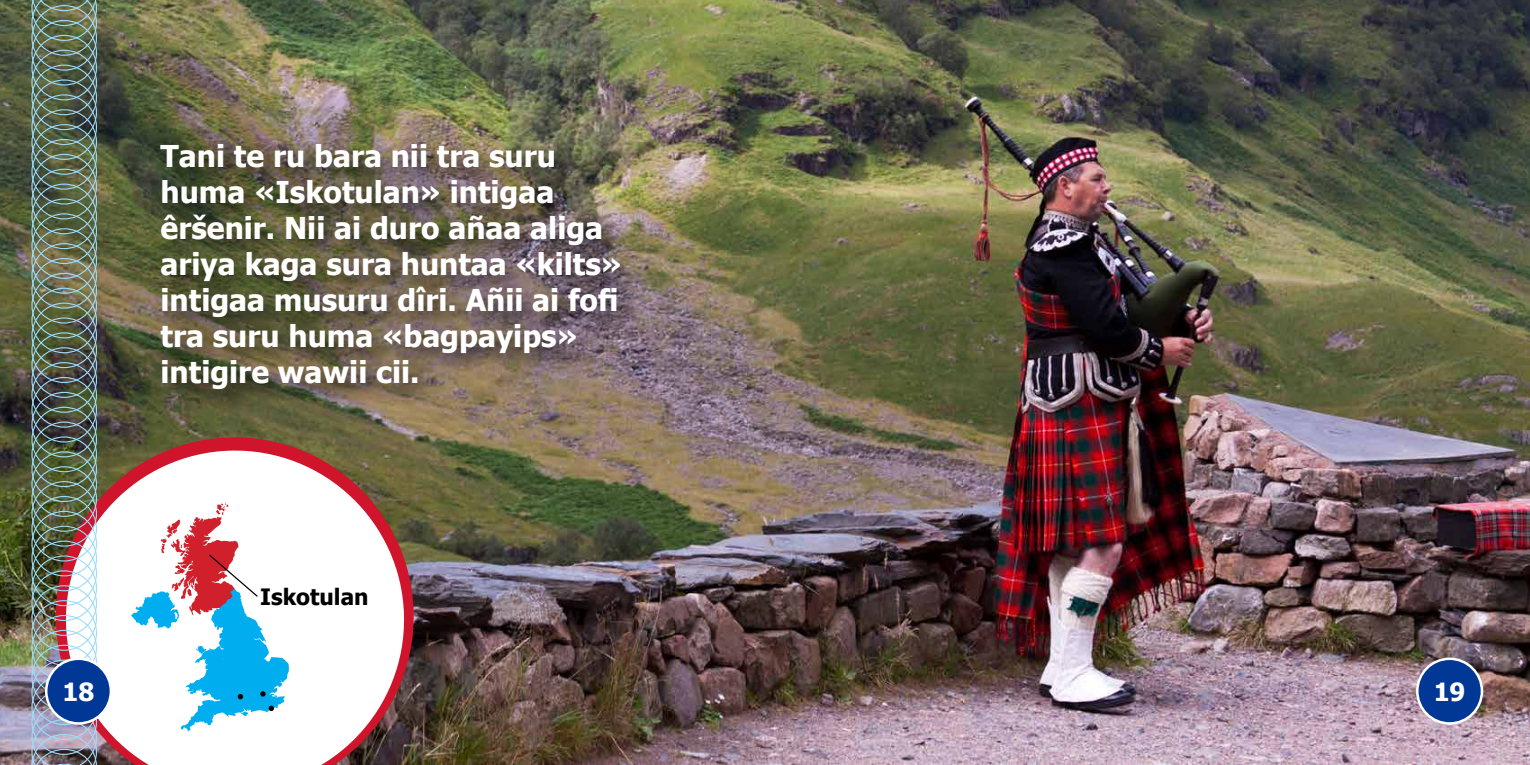
<style>
.page{position:relative;width:1530px;height:765px;background:#fff}
.page>*{position:absolute;margin:0;border:0;box-sizing:border-box;transform-origin:0 0}
.t1{font:700 30px/36px "Tahoma";color:#fff}
.t2{font:700 25px "Tahoma";color:#fff}
.t3{font:700 22.5px "Tahoma";color:#000}
</style>
<div class="page">
<img style="left:0;top:0;width:1530px;height:765px">
<img style="left:53px;top:435px;width:363px;height:330px">
<svg style="left:64px;top:450px;width:340px;height:315px"></svg>
<svg style="left:131px;top:502px;width:158px;height:229px"></svg>
<div style="left:1417px;top:659px;width:65px;height:64px;background:#013896;border-radius:50%"></div>
<div style="left:1416px;top:658px;width:67px;height:67px;border:2px solid #fff;border-radius:50%"></div>
<div style="left:152px;top:134px;width:494px;height:281px;background:#000;opacity:.85"></div>
<img style="left:31px;top:704px;width:66px;height:61px">
<div style="left:31px;top:600px;width:66px;height:66px;border:1px solid #9ddcf9;border-radius:50%"></div>
<div style="left:31px;top:585px;width:66px;height:66px;border:1px solid #9ddcf9;border-radius:50%"></div>
<div style="left:31px;top:570px;width:66px;height:66px;border:1px solid #9ddcf9;border-radius:50%"></div>
<div style="left:31px;top:555px;width:66px;height:66px;border:1px solid #9ddcf9;border-radius:50%"></div>
<div style="left:31px;top:541px;width:66px;height:65px;border:1px solid #9ddcf9;border-radius:50%"></div>
<div style="left:31px;top:526px;width:66px;height:65px;border:1px solid #9ddcf9;border-radius:50%"></div>
<div style="left:31px;top:511px;width:66px;height:65px;border:1px solid #9ddcf9;border-radius:50%"></div>
<div style="left:31px;top:496px;width:66px;height:66px;border:1px solid #9ddcf9;border-radius:50%"></div>
<div style="left:31px;top:481px;width:66px;height:66px;border:1px solid #9ddcf9;border-radius:50%"></div>
<div style="left:31px;top:466px;width:66px;height:66px;border:1px solid #9ddcf9;border-radius:50%"></div>
<div style="left:31px;top:451px;width:66px;height:66px;border:1px solid #9ddcf9;border-radius:50%"></div>
<div style="left:31px;top:436px;width:66px;height:66px;border:1px solid #9ddcf9;border-radius:50%"></div>
<div style="left:31px;top:422px;width:66px;height:65px;border:1px solid #9ddcf9;border-radius:50%"></div>
<div style="left:31px;top:407px;width:66px;height:65px;border:1px solid #9ddcf9;border-radius:50%"></div>
<div style="left:31px;top:392px;width:66px;height:65px;border:1px solid #9ddcf9;border-radius:50%"></div>
<div style="left:31px;top:377px;width:66px;height:66px;border:1px solid #9ddcf9;border-radius:50%"></div>
<div style="left:31px;top:362px;width:66px;height:66px;border:1px solid #9ddcf9;border-radius:50%"></div>
<div style="left:31px;top:347px;width:66px;height:66px;border:1px solid #9ddcf9;border-radius:50%"></div>
<div style="left:31px;top:332px;width:66px;height:66px;border:1px solid #9ddcf9;border-radius:50%"></div>
<div style="left:31px;top:317px;width:66px;height:66px;border:1px solid #9ddcf9;border-radius:50%"></div>
<div style="left:31px;top:303px;width:66px;height:65px;border:1px solid #9ddcf9;border-radius:50%"></div>
<div style="left:31px;top:288px;width:66px;height:65px;border:1px solid #9ddcf9;border-radius:50%"></div>
<div style="left:31px;top:273px;width:66px;height:65px;border:1px solid #9ddcf9;border-radius:50%"></div>
<div style="left:31px;top:258px;width:66px;height:66px;border:1px solid #9ddcf9;border-radius:50%"></div>
<div style="left:31px;top:243px;width:66px;height:66px;border:1px solid #9ddcf9;border-radius:50%"></div>
<div style="left:31px;top:228px;width:66px;height:66px;border:1px solid #9ddcf9;border-radius:50%"></div>
<div style="left:31px;top:213px;width:66px;height:66px;border:1px solid #9ddcf9;border-radius:50%"></div>
<div style="left:31px;top:198px;width:66px;height:66px;border:1px solid #9ddcf9;border-radius:50%"></div>
<div style="left:31px;top:184px;width:66px;height:65px;border:1px solid #9ddcf9;border-radius:50%"></div>
<div style="left:31px;top:169px;width:66px;height:65px;border:1px solid #9ddcf9;border-radius:50%"></div>
<div style="left:31px;top:154px;width:66px;height:65px;border:1px solid #9ddcf9;border-radius:50%"></div>
<div style="left:31px;top:139px;width:66px;height:66px;border:1px solid #9ddcf9;border-radius:50%"></div>
<div style="left:31px;top:124px;width:66px;height:66px;border:1px solid #9ddcf9;border-radius:50%"></div>
<div style="left:31px;top:109px;width:66px;height:66px;border:1px solid #9ddcf9;border-radius:50%"></div>
<div style="left:31px;top:94px;width:66px;height:66px;border:1px solid #9ddcf9;border-radius:50%"></div>
<div style="left:31px;top:79px;width:66px;height:66px;border:1px solid #9ddcf9;border-radius:50%"></div>
<div style="left:31px;top:65px;width:66px;height:65px;border:1px solid #9ddcf9;border-radius:50%"></div>
<svg style="left:31px;top:0;width:66px;height:56px;background:#6c7e68"></svg>
<div style="left:46px;top:659px;width:65px;height:64px;background:#013896;border-radius:50%"></div>
<div style="left:45px;top:658px;width:67px;height:67px;border:2px solid #fff;border-radius:50%"></div>
<p class="t1" style="left:161px;top:136px;width:463px">Tani te ru bara nii tra suru huma «Iskotulan» intigaa êršenir. Nii ai duro añaa aliga ariya kaga sura huntaa «kilts» intigaa musuru dîri. Añii ai fofi tra suru huma «bagpayips» intigire wawii cii.</p>
<p class="t3" style="left:260px;top:581px;width:110px">Iskotulan</p>
<p class="t2" style="left:63px;top:674px;width:33px">18</p>
<p class="t2" style="left:1434px;top:674px;width:33px">19</p>
</div>
